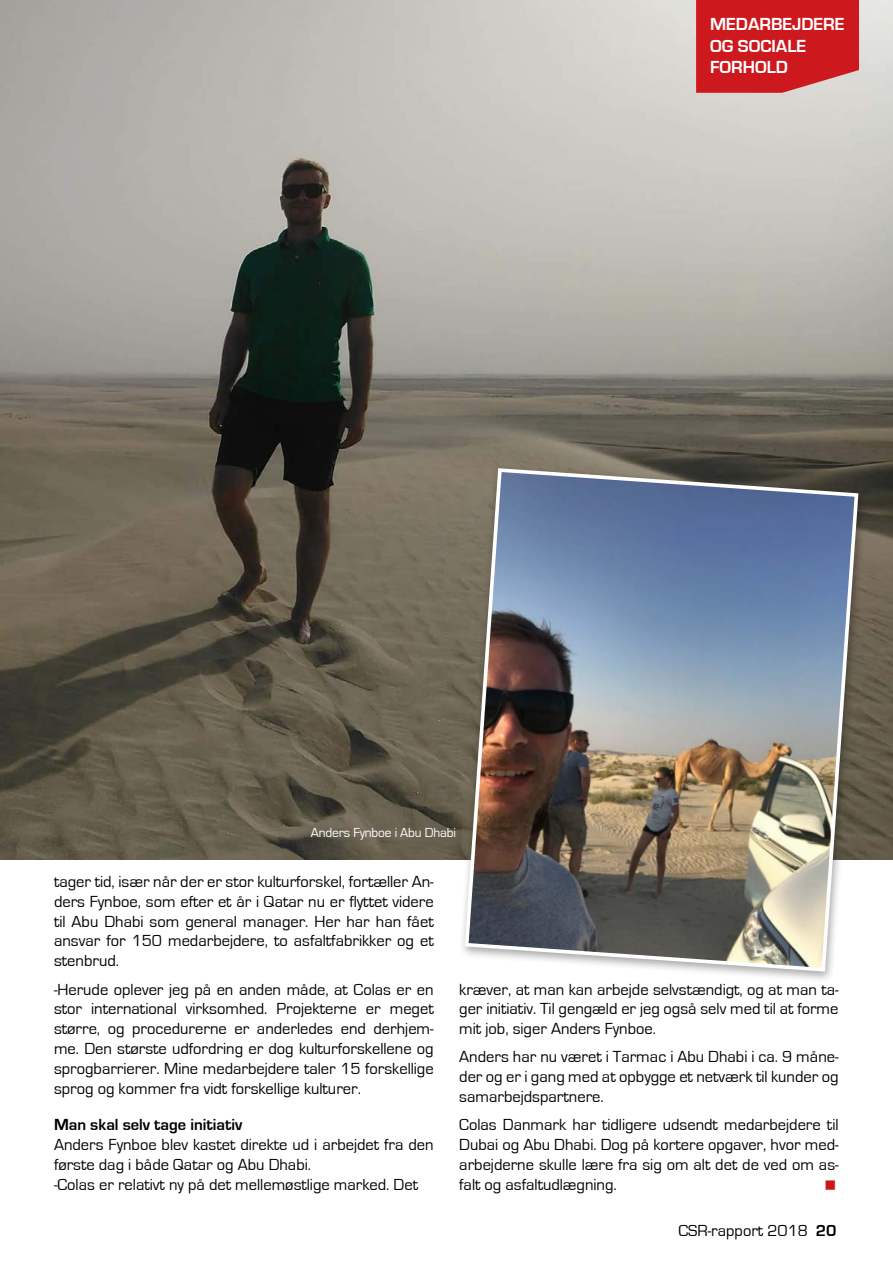
<style>
.page{position:relative;width:893px;height:1263px;background:#fff}
.page>*{position:absolute;margin:0;border:0;box-sizing:border-box;transform-origin:0 0}
.t1{font:700 18px/21.6px "Eurostile";color:#fff}
.t2{font:16.5px/19.8px "Eurostile";color:#000;text-align:justify}
.t3{font:700 16.5px "Eurostile";color:#000}
.t4{font:13.5px "Eurostile";letter-spacing:-.01em;color:#fff}
.s1{font-weight:700}
</style>
<div class="page">
<img style="left:0;top:93px;width:893px;height:766px">
<svg style="left:0;top:0;width:893px;height:93px;background:#c5a4a0"></svg>
<div style="left:458px;top:464px;width:410px;height:519px;background:#000;opacity:.35"></div>
<img style="left:463px;top:466px;width:397px;height:507px">
<p class="t1" style="left:710px;top:14px;width:136px">MEDARBEJDERE<br>OG SOCIALE<br>FORHOLD</p>
<p class="t4" style="left:311px;top:825px;width:147px">Anders Fynboe i Abu Dhabi</p>
<p class="t2" style="left:54px;top:872px;width:381px">tager tid, især når der er stor kulturforskel, fortæller An&shy;ders Fynboe, som efter et år i Qatar nu er flyttet videre til Abu Dhabi som general manager. Her har han fået ansvar for 150 medarbejdere, to asfaltfabrikker og et stenbrud.</p>
<p class="t2" style="left:54px;top:979px;width:381px">-Herude oplever jeg på en anden måde, at Colas er en stor international virksomhed. Projekterne er meget større, og procedurerne er anderledes end derhjem&shy;me. Den største udfordring er dog kulturforskellene og sprogbarrierer. Mine medarbejdere taler 15 forskellige sprog og kommer fra vidt forskellige kulturer.</p>
<p class="t3" style="left:54px;top:1116px;width:190px">Man skal selv tage initiativ</p>
<p class="t2" style="left:54px;top:1135px;width:381px;text-align:left">Anders Fynboe blev kastet direkte ud i arbejdet fra den første dag i både Qatar og Abu Dhabi.<br>-Colas er relativt ny på det mellemøstlige marked. Det</p>
<p class="t2" style="left:459px;top:979px;width:381px">kræver, at man kan arbejde selvstændigt, og at man ta&shy;ger initiativ. Til gengæld er jeg også selv med til at forme mit job, siger Anders Fynboe.</p>
<p class="t2" style="left:459px;top:1047px;width:381px">Anders har nu været i Tarmac i Abu Dhabi i ca. 9 måne&shy;der og er i gang med at opbygge et netværk til kunder og samarbejdspartnere.</p>
<p class="t2" style="left:459px;top:1115px;width:381px">Colas Danmark har tidligere udsendt medarbejdere til Dubai og Abu Dhabi. Dog på kortere opgaver, hvor med&shy;arbejderne skulle lære fra sig om alt det de ved om as&shy;falt og asfaltudlægning.</p>
<p class="t2" style="left:678px;top:1221px;width:159px">CSR-rapport 2018 <span class="s1">20</span></p>
</div>
